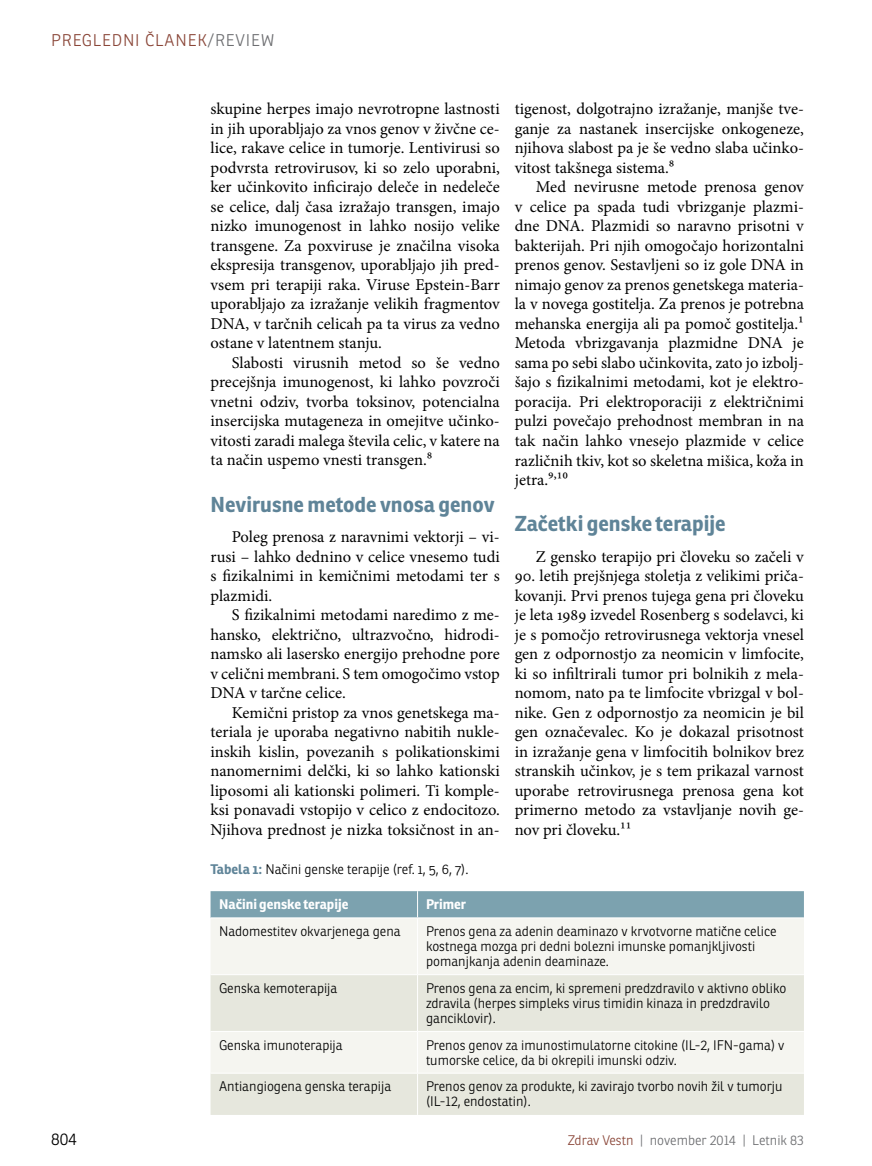
<style>
.page{position:relative;width:872px;height:1166px;background:#fff}
.page>*{position:absolute;margin:0;border:0;box-sizing:border-box;transform-origin:0 0}
.t1{font:700 21px "Ronnia";color:#5f8498}
.t2{font:16.5px/19.5px "Minion Pro";color:#000;text-align:justify}
.t3{font:300 16.5px "Ronnia";letter-spacing:.05em;color:#8a4638}
.t4{font:300 16.5px "Ronnia";color:#000}
.t5{font:300 13.5px/15px "Ronnia";color:#000}
.t6{font:300 13.5px "Ronnia";color:#6d6e71}
.t7{font:700 13.5px "Ronnia";color:#fff}
.s1{color:#6d6e71}
.s2{font-weight:700;color:#5f8498}
.s3{color:#8a4638}
</style>
<div class="page">
<div style="left:211px;top:919px;width:593px;height:54px;background:#f5f5f0"></div>
<svg style="left:210px;top:975px;width:594px;height:139px;fill:#e6e7dd"></svg>
<div style="left:210px;top:891px;width:594px;height:26px;background:#7ca2af"></div>
<hr style="left:417px;top:918px;width:1px;height:55px;background:#fff">
<hr style="left:417px;top:974px;width:1px;height:56px;background:#fff">
<hr style="left:210px;top:1030px;width:207px;height:1px;background:#fff">
<hr style="left:417px;top:1030px;width:387px;height:1px;background:#fff">
<hr style="left:417px;top:1031px;width:1px;height:41px;background:#fff">
<hr style="left:210px;top:1072px;width:207px;height:1px;background:#fff">
<hr style="left:417px;top:1072px;width:387px;height:1px;background:#fff">
<hr style="left:417px;top:1073px;width:1px;height:41px;background:#fff">
<p class="t3" style="left:51px;top:30px;width:225px">Pregledni članek<span class="s1">/Review</span></p>
<p class="t2" style="left:210px;top:99px;width:291px">skupine herpes imajo nevrotropne lastnosti in jih uporabljajo za vnos genov v živčne ce&shy;lice, rakave celice in tumorje. Lentivirusi so podvrsta retrovirusov, ki so zelo uporabni, ker učinkovito inficirajo deleče in nedeleče se celice, dalj časa izražajo transgen, imajo nizko imunogenost in lahko nosijo velike transgene. Za poxviruse je značilna visoka ekspresija transgenov, uporabljajo jih pred&shy;vsem pri terapiji raka. Viruse Epstein-Barr uporabljajo za izražanje velikih fragmentov DNA, v tarčnih celicah pa ta virus za vedno ostane v latentnem stanju.</p>
<p class="t2" style="left:210px;top:353px;width:291px;text-indent:21px">Slabosti virusnih metod so še vedno precejšnja imunogenost, ki lahko povzroči vnetni odziv, tvorba toksinov, potencialna insercijska mutageneza in omejitve učinko&shy;vitosti zaradi malega števila celic, v katere na ta način uspemo vnesti transgen.8</p>
<p class="t1" style="left:210px;top:491px;width:285px">Nevirusne metode vnosa genov</p>
<p class="t2" style="left:210px;top:527px;width:291px;text-indent:21px">Poleg prenosa z naravnimi vektorji – vi&shy;rusi – lahko dednino v celice vnesemo tudi s fizikalnimi in kemičnimi metodami ter s plazmidi.</p>
<p class="t2" style="left:210px;top:605px;width:291px;text-indent:21px">S fizikalnimi metodami naredimo z me&shy;hansko, električno, ultrazvočno, hidrodi&shy;namsko ali lasersko energijo prehodne pore v celični membrani. S tem omogočimo vstop DNA v tarčne celice.</p>
<p class="t2" style="left:210px;top:702px;width:291px;text-indent:21px">Kemični pristop za vnos genetskega ma&shy;teriala je uporaba negativno nabitih nukle&shy;inskih kislin, povezanih s polikationskimi nanomernimi delčki, ki so lahko kationski liposomi ali kationski polimeri. Ti komple&shy;ksi ponavadi vstopijo v celico z endocitozo.<br>Njihova prednost je nizka toksičnost in an-</p>
<p class="t2" style="left:514px;top:99px;width:291px">tigenost, dolgotrajno izražanje, manjše tve&shy;ganje za nastanek insercijske onkogeneze, njihova slabost pa je še vedno slaba učinko&shy;vitost takšnega sistema.8</p>
<p class="t2" style="left:514px;top:177px;width:291px;text-indent:21px">Med nevirusne metode prenosa genov v celice pa spada tudi vbrizganje plazmi&shy;dne DNA. Plazmidi so naravno prisotni v bakterijah. Pri njih omogočajo horizontalni prenos genov. Sestavljeni so iz gole DNA in nimajo genov za prenos genetskega materia&shy;la v novega gostitelja. Za prenos je potrebna mehanska energija ali pa pomoč gostitelja.1<br>Metoda vbrizgavanja plazmidne DNA je sama po sebi slabo učinkovita, zato jo izbolj&shy;šajo s fizikalnimi metodami, kot je elektro&shy;poracija. Pri elektroporaciji z električnimi pulzi povečajo prehodnost membran in na tak način lahko vnesejo plazmide v celice različnih tkiv, kot so skeletna mišica, koža in jetra.9,10</p>
<p class="t1" style="left:514px;top:510px;width:212px">Začetki genske terapije</p>
<p class="t2" style="left:536px;top:546px;width:269px">Z gensko terapijo pri človeku so začeli v</p>
<p class="t2" style="left:514px;top:566px;width:291px">90. letih prejšnjega stoletja z velikimi priča&shy;kovanji. Prvi prenos tujega gena pri človeku je leta 1989 izvedel Rosenberg s sodelavci, ki je s pomočjo retrovirusnega vektorja vnesel gen z odpornostjo za neomicin v limfocite, ki so infiltrirali tumor pri bolnikih z mela&shy;nomom, nato pa te limfocite vbrizgal v bol&shy;nike. Gen z odpornostjo za neomicin je bil gen označevalec. Ko je dokazal prisotnost in izražanje gena v limfocitih bolnikov brez stranskih učinkov, je s tem prikazal varnost uporabe retrovirusnega prenosa gena kot primerno metodo za vstavljanje novih ge&shy;nov pri človeku.11</p>
<p class="t5" style="left:210px;top:861px;width:259px"><span class="s2">Tabela 1:</span> N ačini genske terapije (ref. 1, 5, 6, 7).</p>
<p class="t7" style="left:219px;top:895px;width:131px">Načini genske terapije</p>
<p class="t7" style="left:426px;top:895px;width:42px">Primer</p>
<p class="t5" style="left:219px;top:923px;width:183px">Nadomestitev okvarjenega gena</p>
<p class="t5" style="left:426px;top:923px;width:352px">Prenos gena za adenin deaminazo v krvotvorne matične celice kostnega mozga pri dedni bolezni imunske pomanjkljivosti pomanjkanja adenin deaminaze.</p>
<p class="t5" style="left:219px;top:980px;width:120px">Genska kemoterapija</p>
<p class="t5" style="left:426px;top:980px;width:362px">Prenos gena za encim, ki spremeni predzdravilo v aktivno obliko zdravila (herpes simpleks virus timidin kinaza in predzdravilo ganciklovir).</p>
<p class="t5" style="left:219px;top:1036px;width:125px">Genska imunoterapija</p>
<p class="t5" style="left:426px;top:1036px;width:360px">Prenos genov za imunostimulatorne citokine (I L-2, I FN -gama) v tumorske celice, da bi okrepili imunski odziv.</p>
<p class="t5" style="left:219px;top:1078px;width:174px">Antiangiogena genska terapija</p>
<p class="t5" style="left:426px;top:1078px;width:358px">Prenos genov za produkte, ki zavirajo tvorbo novih žil v tumorju (I L-12, endostatin).</p>
<p class="t4" style="left:51px;top:1128px;width:27px">804</p>
<p class="t6" style="left:567px;top:1131px;width:238px"><span class="s3">Zdrav Vestn</span> | november 2014 | Letnik 83</p>
</div>
